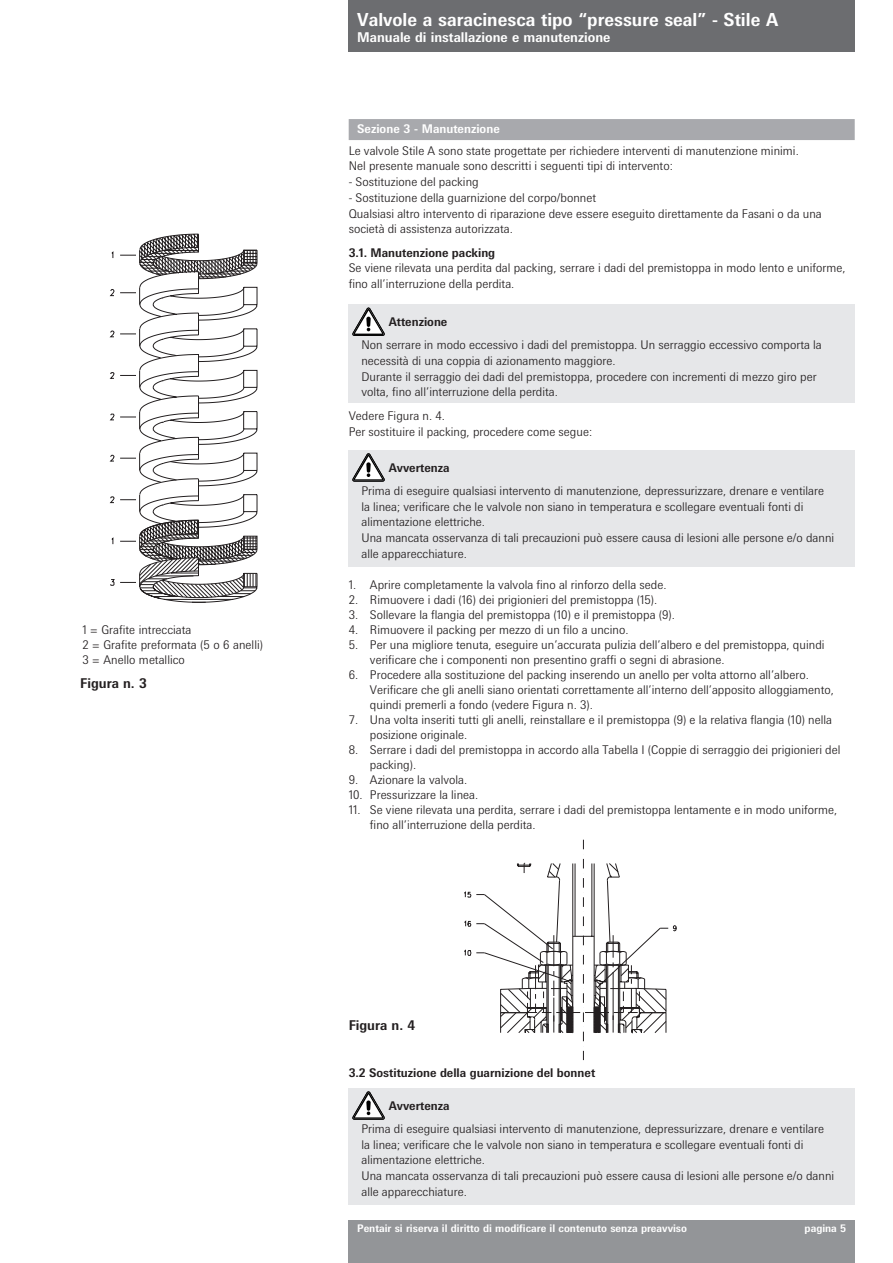
<style>
.page{position:relative;width:893px;height:1263px;background:#fff}
.page>*{position:absolute;margin:0;border:0;box-sizing:border-box;transform-origin:0 0}
.t1{font:700 18px "Messe Univers";color:#fff}
.t2{font:700 13.5px "Messe Univers";color:#fff}
.t3{font:700 13.5px "Messe Univers";color:#231f20}
.t4{font:300 12px/15.8px "Messe Univers";color:#231f20}
.t5{font:700 12px "Messe Univers";color:#231f20}
.t6{font:700 12px "Messe Univers";color:#fff}
.t7{font:700 10.5px "Messe Univers";color:#fff}
</style>
<div class="page">
<div style="left:349px;top:0;width:506px;height:52px;background:#6c6d70"></div>
<div style="left:349px;top:1220px;width:506px;height:43px;background:#939598"></div>
<svg style="left:110px;top:250px;width:148px;height:339px"></svg>
<svg style="left:139px;top:234px;width:118px;height:369px"></svg>
<svg style="left:464px;top:840px;width:212px;height:220px"></svg>
<div style="left:349px;top:304px;width:506px;height:99px;background:#e6e7e9"></div>
<svg style="left:352px;top:308px;width:33px;height:28px"></svg>
<div style="left:366px;top:317px;width:5px;height:10px;background:#000;border-radius:2px"></div>
<div style="left:349px;top:450px;width:506px;height:117px;background:#e6e7e9"></div>
<svg style="left:352px;top:454px;width:33px;height:27px"></svg>
<div style="left:366px;top:462px;width:5px;height:11px;background:#000;border-radius:2px"></div>
<div style="left:349px;top:1088px;width:506px;height:117px;background:#e6e7e9"></div>
<svg style="left:352px;top:1092px;width:33px;height:27px"></svg>
<div style="left:366px;top:1100px;width:5px;height:11px;background:#000;border-radius:2px"></div>
<div style="left:349px;top:119px;width:506px;height:21px;background:#a8a9ad"></div>
<p class="t4" style="left:82px;top:622px;width:182px;line-height:15px">1 = Grafite intrecciata<br>2 = Grafite preformata (5 o 6 anelli)<br>3 = Anello metallico</p>
<p class="t3" style="left:80px;top:674px;width:68px">Figura n. 3</p>
<h1 class="t1" style="left:357px;top:8px;width:422px">Valvole a saracinesca tipo “pressure seal” - Stile A</h1>
<p class="t2" style="left:357px;top:29px;width:255px">Manuale di installazione e manutenzione</p>
<p class="t6" style="left:357px;top:121px;width:144px">Sezione 3 - Manutenzione</p>
<p class="t4" style="left:349px;top:142px;width:452px">Le valvole Stile A sono state progettate per richiedere interventi di manutenzione minimi.<br>Nel presente manuale sono descritti i seguenti tipi di intervento:</p>
<p class="t4" style="left:349px;top:174px;width:132px">- Sostituzione del packing</p>
<p class="t4" style="left:349px;top:189px;width:475px">- Sostituzione della guarnizione del corpo/bonnet<br>Qualsiasi altro intervento di riparazione deve essere eseguito direttamente da Fasani o da una società di assistenza autorizzata.</p>
<p class="t5" style="left:349px;top:245px;width:148px">3.1. Manutenzione packing</p>
<p class="t4" style="left:349px;top:260px;width:498px">Se viene rilevata una perdita dal packing, serrare i dadi del premistoppa in modo lento e uniforme, fino all’interruzione della perdita.</p>
<p class="t5" style="left:389px;top:314px;width:60px">Attenzione</p>
<p class="t4" style="left:361px;top:337px;width:462px">Non serrare in modo eccessivo i dadi del premistoppa. Un serraggio eccessivo comporta la necessità di una coppia di azionamento maggiore.<br>Durante il serraggio dei dadi del premistoppa, procedere con incrementi di mezzo giro per volta, fino all’interruzione della perdita.</p>
<p class="t4" style="left:349px;top:408px;width:245px">Vedere Figura n. 4.<br>Per sostituire il packing, procedere come segue:</p>
<p class="t5" style="left:389px;top:460px;width:62px">Avvertenza</p>
<p class="t4" style="left:361px;top:482px;width:474px">Prima di eseguire qualsiasi intervento di manutenzione, depressurizzare, drenare e ventilare la linea; verificare che le valvole non siano in temperatura e scollegare eventuali fonti di alimentazione elettriche.<br>Una mancata osservanza di tali precauzioni può essere causa di lesioni alle persone e/o danni alle apparecchiature.</p>
<p class="t4" style="left:349px;top:576px;width:319px">1. Aprire completamente la valvola fino al rinforzo della sede.</p>
<p class="t4" style="left:349px;top:591px;width:310px">2. Rimuovere i dadi (16) dei prigionieri del premistoppa (15).</p>
<p class="t4" style="left:349px;top:606px;width:328px">3. Sollevare la flangia del premistoppa (10) e il premistoppa (9).</p>
<p class="t4" style="left:349px;top:621px;width:281px">4. Rimuovere il packing per mezzo di un filo a uncino.</p>
<p class="t4" style="left:370px;top:636px;width:456px;line-height:15px;text-indent:-21px">5. Per una migliore tenuta, eseguire un’accurata pulizia dell’albero e del premistoppa, quindi verificare che i componenti non presentino graffi o segni di abrasione.</p>
<p class="t4" style="left:370px;top:666px;width:466px;line-height:15px;text-indent:-21px">6. Procedere alla sostituzione del packing inserendo un anello per volta attorno all’albero.<br>Verificare che gli anelli siano orientati correttamente all’interno dell’apposito alloggiamento, quindi premerli a fondo (vedere Figura n. 3).</p>
<p class="t4" style="left:370px;top:711px;width:464px;line-height:15px;text-indent:-21px">7. Una volta inseriti tutti gli anelli, reinstallare e il premistoppa (9) e la relativa flangia (10) nella posizione originale.</p>
<p class="t4" style="left:370px;top:741px;width:472px;line-height:15px;text-indent:-21px">8. Serrare i dadi del premistoppa in accordo alla Tabella I (Coppie di serraggio dei prigionieri del packing).</p>
<p class="t4" style="left:349px;top:771px;width:120px">9. Azionare la valvola.</p>
<p class="t4" style="left:349px;top:786px;width:131px">10. Pressurizzare la linea.</p>
<p class="t4" style="left:370px;top:801px;width:469px;line-height:15px;text-indent:-21px">11. Se viene rilevata una perdita, serrare i dadi del premistoppa lentamente e in modo uniforme, fino all’interruzione della perdita.</p>
<p class="t3" style="left:349px;top:1017px;width:68px">Figura n. 4</p>
<p class="t5" style="left:349px;top:1065px;width:248px">3.2 Sostituzione della guarnizione del bonnet</p>
<p class="t5" style="left:389px;top:1098px;width:62px">Avvertenza</p>
<p class="t4" style="left:361px;top:1120px;width:474px">Prima di eseguire qualsiasi intervento di manutenzione, depressurizzare, drenare e ventilare la linea; verificare che le valvole non siano in temperatura e scollegare eventuali fonti di alimentazione elettriche.<br>Una mancata osservanza di tali precauzioni può essere causa di lesioni alle persone e/o danni alle apparecchiature.</p>
<p class="t7" style="left:357px;top:1222px;width:331px">Pentair si riserva il diritto di modificare il contenuto senza preavviso</p>
<p class="t7" style="left:805px;top:1222px;width:43px">pagina 5</p>
</div>
